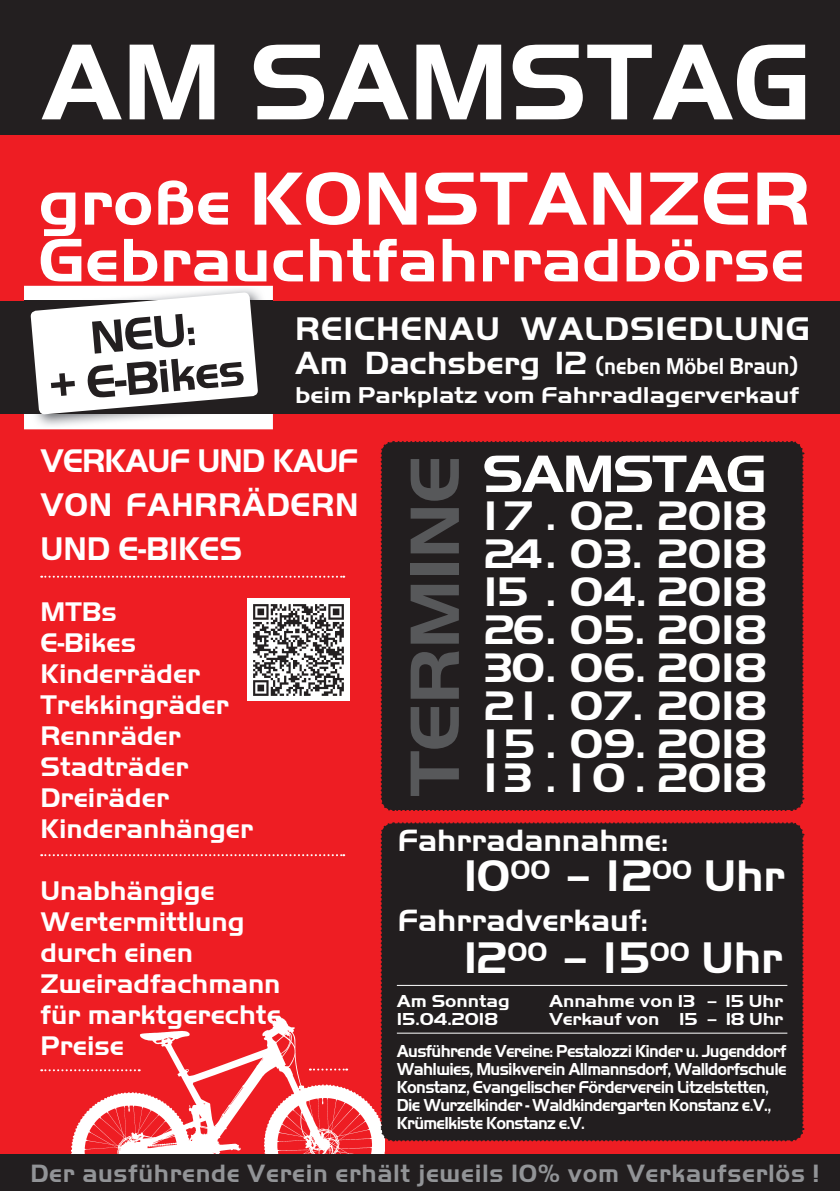
<style>
.page{position:relative;width:840px;height:1191px;background:#fff}
.page>*{position:absolute;margin:0;border:0;box-sizing:border-box;transform-origin:0 0}
.t1{font:700 112px "Handel Gothic LT";color:#fff}
.t2{font:700 78px "Handel Gothic LT";letter-spacing:.005em;color:#fff;scale:1.05 1}
.t3{font:700 72.2px "Handel Gothic LT";letter-spacing:-.005em;color:#57585a;scale:1.08 1}
.t4{font:700 63.8px "Handel Gothic LT";letter-spacing:.005em;color:#fff;scale:1.05 1}
.t5{font:700 54.6px "Handel Gothic LT";letter-spacing:-.03em;color:#fff;scale:1.08 1}
.t6{font:700 48px/44.4px "Handel Gothic LT";color:#231f20;text-align:center}
.t7{font:700 46px "Handel Gothic LT";color:#fff}
.t8{font:700 42.8px/38px "Handel Gothic LT";color:#fff;text-align:justify;scale:1.08 1}
.t9{font:700 34px/44px "Handel Gothic LT";letter-spacing:.02em;color:#fff;text-align:justify;scale:.96 1}
.t10{font:700 34px "Handel Gothic LT";letter-spacing:.02em;color:#fff}
.t11{font:700 32px "Handel Gothic LT";color:#fff}
.t12{font:700 28px/31px "Handel Gothic LT";color:#fff}
.t13{font:700 26px "Handel Gothic LT";letter-spacing:.025em;color:#929497}
.t14{font:700 23.8px/28.8px "Handel Gothic LT";color:#fff;scale:.86 1}
.t15{font:700 18px/18px "Handel Gothic LT";letter-spacing:-.04em;color:#fff;scale:.93 1}
.t16{font:700 18px "Handel Gothic LT";color:#fff;scale:1.08 1}
.t17{font:700 18px "Handel Gothic LT";letter-spacing:-.01em;color:#fff;scale:1.08 1}
.t18{font:700 18px "Handel Gothic LT";letter-spacing:-.04em;color:#fff;scale:1.08 1}
.s1{font-size:65.8px}
.s2{font-size:33.4px}
</style>
<div class="page">
<div style="left:0;top:0;width:839px;height:1158px;background:#ee1d23"></div>
<div style="left:0;top:301px;width:839px;height:112px;background:#231f20"></div>
<div style="left:0;top:0;width:839px;height:134px;background:#231f20"></div>
<img style="left:71px;top:1016px;width:313px;height:138px">
<div style="left:0;top:1154px;width:839px;height:37px;background:#221e1f"></div>
<svg style="left:41px;top:575px;width:303px;height:2px"></svg>
<svg style="left:41px;top:854px;width:303px;height:2px"></svg>
<svg style="left:41px;top:1069px;width:99px;height:2px"></svg>
<svg style="left:310px;top:1068px;width:37px;height:2px"></svg>
<div style="left:247px;top:598px;width:102px;height:102px;background:#fff"></div>
<img style="left:253px;top:604px;width:91px;height:91px">
<img style="left:24px;top:286px;width:249px;height:143px">
<img style="left:24px;top:301px;width:249px;height:112px">
<svg style="left:30px;top:292px;width:228px;height:123px;background:#e2e2e2"></svg>
<div style="left:379px;top:822px;width:425px;height:320px;background:#221e1f"></div>
<div style="left:380px;top:441px;width:424px;height:370px;background:#221e1f"></div>
<hr style="left:396px;top:985px;width:391px;height:1px;background:#fff">
<hr style="left:396px;top:1032px;width:391px;height:1px;background:#fff">
<h1 class="t1" style="left:41px;top:19px;width:770px">AM SAMSTAG</h1>
<h2 class="t2" style="left:38px;top:155px;width:736px"><span class="s1">große</span> KONSTANZER</h2>
<h3 class="t4" style="left:38px;top:224px;width:730px">Gebrauchtfahrradbörse</h3>
<h3 class="t6" style="left:43px;top:319px;width:197px;rotate:-5deg">NEU:<br>+ E-Bikes</h3>
<h3 class="t10" style="left:295px;top:309px;width:516px">REICHENAU WALDSIEDLUNG</h3>
<h3 class="t14" style="left:295px;top:351px;width:587px"><span class="s2">Am Dachsberg 12</span> (neben Möbel Braun) beim Parkplatz vom Fahrradlagerverkauf</h3>
<h3 class="t9" style="left:40px;top:438px;width:332px">VERKAUF UND KAUF VON FAHRRÄDERN UND E-BIKES</h3>
<h3 class="t12" style="left:40px;top:595px;width:214px">MTBs<br>E-Bikes<br>Kinderräder<br>Trekkingräder<br>Rennräder<br>Stadträder<br>Dreiräder<br>Kinderanhänger</h3>
<h3 class="t12" style="left:40px;top:874px;width:242px">Unabhängige<br>Wertermittlung durch einen<br>Zweiradfachmann für marktgerechte<br>Preise</h3>
<h3 class="t3" style="left:394px;top:796px;width:317px;rotate:-90deg">TERMINE</h3>
<h3 class="t5" style="left:482px;top:443px;width:264px">SAMSTAG</h3>
<h3 class="t8" style="left:484px;top:496px;width:263px">17 . 02. 2018<br>24 . 03. 2018<br>15 . 04. 2018<br>26 . 05. 2018<br>30 . 06. 2018<br>2 1 . 07. 2018<br>15 . 09. 2018</h3>
<h3 class="t8" style="left:484px;top:758px;width:263px">13 . 10. 2018</h3>
<h3 class="t11" style="left:397px;top:822px;width:272px">Fahrradannahme:</h3>
<h3 class="t7" style="left:464px;top:849px;width:322px">10<sup>00</sup> – 12<sup>00</sup> Uhr</h3>
<h3 class="t11" style="left:397px;top:902px;width:252px">Fahrradverkauf:</h3>
<h3 class="t7" style="left:464px;top:931px;width:320px">12<sup>00</sup> – 15<sup>00</sup> Uhr</h3>
<p class="t16" style="left:396px;top:990px;width:106px">Am Sonntag</p>
<p class="t16" style="left:548px;top:990px;width:218px">Annahme von 13 – 15 Uhr</p>
<p class="t18" style="left:396px;top:1008px;width:95px">15.04.2018</p>
<p class="t17" style="left:548px;top:1008px;width:218px">Verkauf von 15 – 18 Uhr</p>
<p class="t15" style="left:396px;top:1042px;width:420px">Ausführende Vereine: Pestalozzi Kinder u. Jugenddorf Wahlwies, Musikverein Allmannsdorf, Walldorfschule Konstanz, Evangelischer Förderverein Litzelstetten, Die Wurzelkinder - Waldkindergarten Konstanz e.V., Krümelkiste Konstanz e.V.</p>
<h3 class="t13" style="left:30px;top:1159px;width:790px">Der ausführende Verein erhält jeweils 10% vom Verkaufserlös !</h3>
</div>
